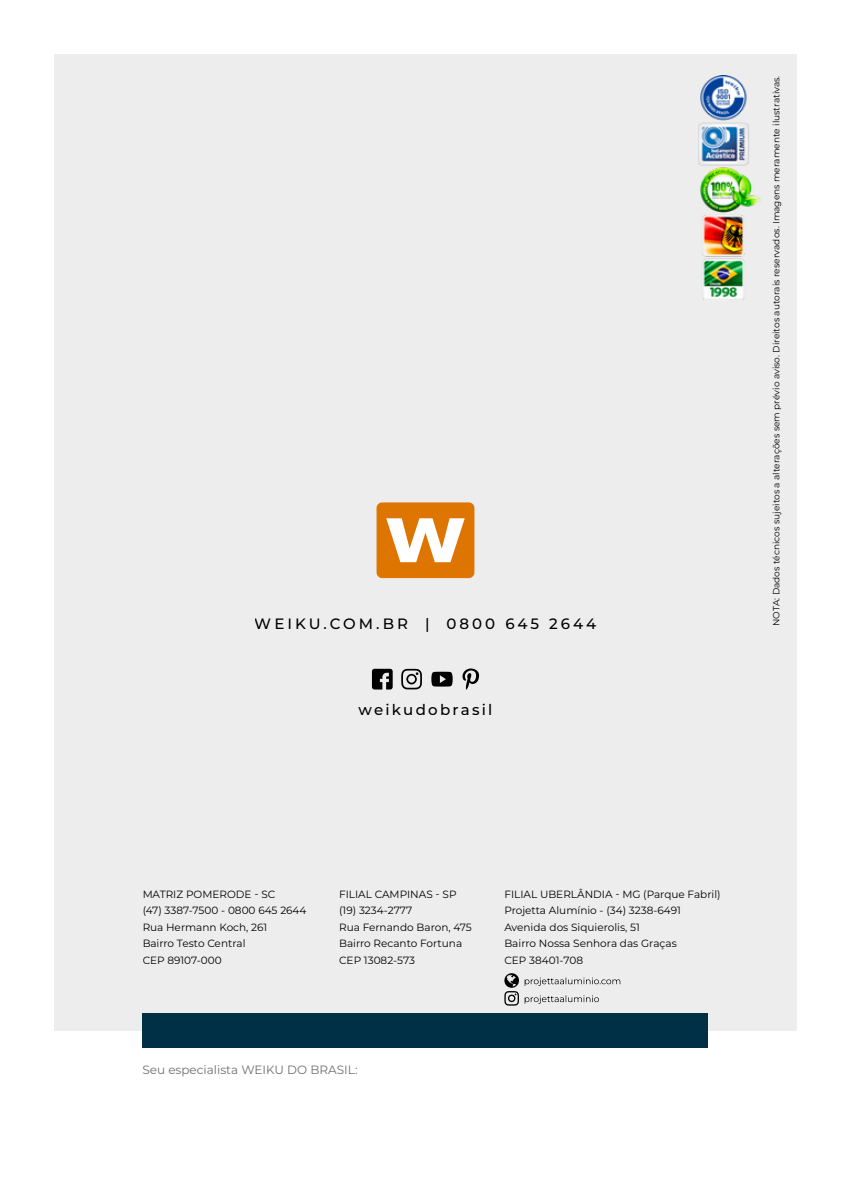
<style>
.page{position:relative;width:851px;height:1191px;background:#fff}
.page>*{position:absolute;margin:0;border:0;box-sizing:border-box;transform-origin:0 0}
.t1{font:500 15px "Montserrat";letter-spacing:.185em;color:#000}
.t2{font:500 15px "Montserrat";letter-spacing:.15em;color:#000}
.t3{font:12px "Montserrat";color:#706f6f}
.t4{font:10.5px/16.5px "Montserrat";color:#000}
.t5{font:9px "Montserrat";color:#000}
</style>
<div class="page">
<div style="left:54px;top:54px;width:742px;height:976px;background:#ededed"></div>
<svg style="left:372px;top:669px;width:20px;height:20px"></svg>
<svg style="left:462px;top:668px;width:17px;height:22px"></svg>
<svg style="left:431px;top:671px;width:21px;height:15px"></svg>
<svg style="left:401px;top:669px;width:21px;height:20px"></svg>
<div style="left:142px;top:1013px;width:566px;height:34px;background:#003045"></div>
<div style="left:376px;top:502px;width:98px;height:76px;background:#dd7500;border-radius:6px"></div>
<svg style="left:386px;top:518px;width:78px;height:44px"></svg>
<img style="left:698px;top:76px;width:63px;height:223px">
<svg style="left:504px;top:973px;width:116px;height:32px"></svg>
<h1 class="t1" style="left:255px;top:613px;width:343px">WEIKU.COM.BR | 0800 645 2644</h1>
<h1 class="t2" style="left:358px;top:699px;width:135px">weikudobrasil</h1>
<p class="t5" style="left:769px;top:626px;width:552px;rotate:-90deg">NOTA: Dados técnicos sujeitos a alterações sem prévio aviso. Direitos autorais reservados. Imagens meramente ilustrativas.</p>
<p class="t4" style="left:142px;top:885px;width:165px">MATRIZ POMERODE - SC<br>(47) 3387-7500 - 0800 645 2644<br>Rua Hermann Koch, 261<br>Bairro Testo Central<br>CEP 89107-000</p>
<p class="t4" style="left:339px;top:885px;width:134px">FILIAL CAMPINAS - SP (19) 3234-2777<br>Rua Fernando Baron, 475<br>Bairro Recanto Fortuna<br>CEP 13082-573</p>
<p class="t4" style="left:504px;top:885px;width:218px">FILIAL UBERLÂNDIA - MG (Parque Fabril)<br>Projetta Alumínio - (34) 3238-6491<br>Avenida dos Siquierolis, 51<br>Bairro Nossa Senhora das Graças<br>CEP 38401-708</p>
<p class="t3" style="left:142px;top:1061px;width:217px">Seu especialista WEIKU DO BRASIL:</p>
</div>
